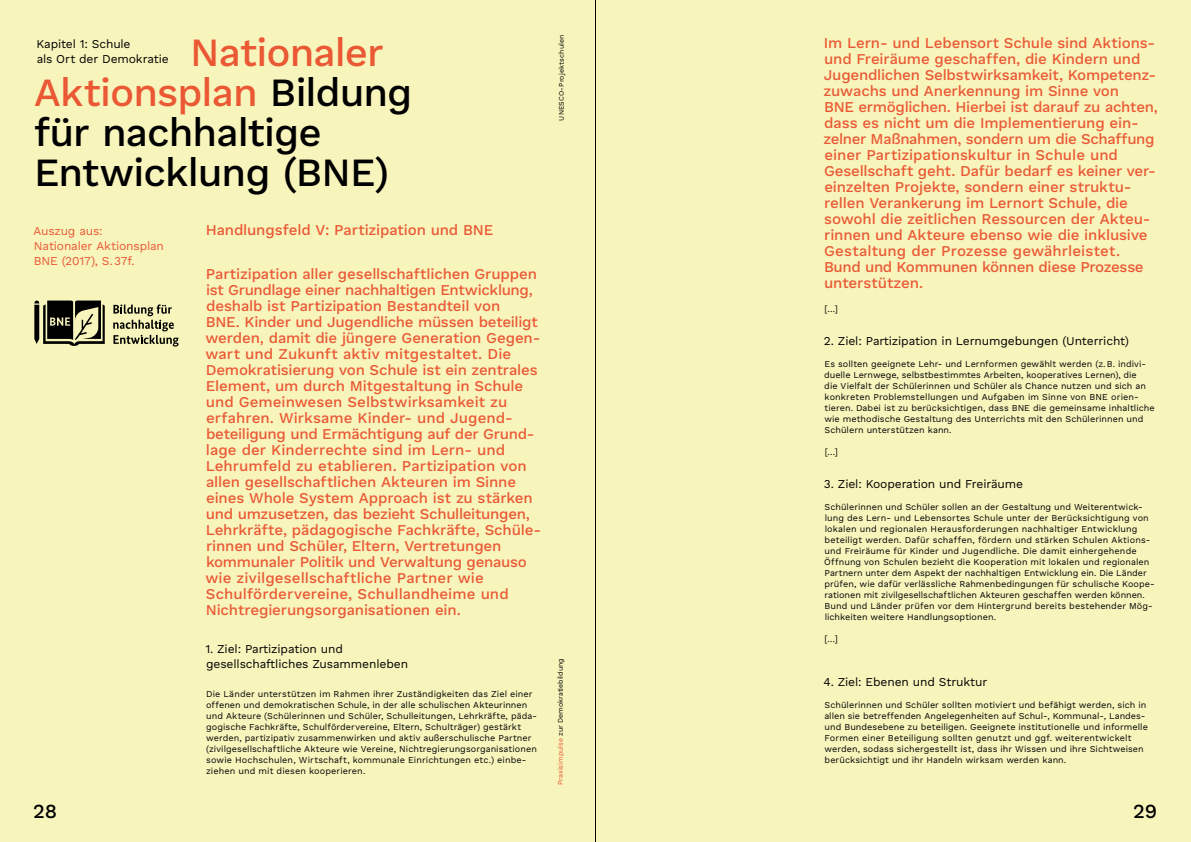
<style>
.page{position:relative;width:1191px;height:842px;background:#f7f4bc}
.page>*{position:absolute;margin:0;border:0;box-sizing:border-box;transform-origin:0 0}
.t1{font:500 40px/40px "Work Sans DUK";letter-spacing:-.025em;color:#000}
.t2{font:500 20px "Work Sans DUK";color:#000}
.t3{font:500 15px/16px "Work Sans DUK";letter-spacing:-.01em;color:#ea5834}
.t4{font:12px/15px "Work Sans DUK";letter-spacing:-.01em;color:#000}
.t5{font:12px/15px "Work Sans DUK";letter-spacing:-.015em;color:#ea5834}
.t6{font:9px/11px "Work Sans DUK";letter-spacing:.005em;color:#000}
.t7{font:7px "Work Sans DUK";letter-spacing:-.005em;color:#000}
.t8{font:7px "Work Sans DUK";letter-spacing:.02em;color:#000}
.s1{color:#ea5834}
</style>
<div class="page">
<svg style="left:34px;top:301px;width:71px;height:45px"></svg>
<svg style="left:113px;top:304px;width:66px;height:43px"></svg>
<hr style="left:595px;top:0;width:1px;height:842px;background:#000">
<h3 class="t4" style="left:36px;top:36px;width:134px">Kapitel 1: Schule<br>als Ort der Demokratie</h3>
<p class="t8" style="left:557px;top:121px;width:88px;rotate:-90deg">UNESCO-Projektschulen</p>
<h1 class="t1" style="left:34px;top:34px;width:380px;text-indent:156px"><span class="s1">Nationaler<br>Aktionsplan</span> Bildung für nachhaltige<br>Entwicklung (BNE)</h1>
<h3 class="t3" style="left:206px;top:222px;width:289px">Handlungsfeld V: Partizipation und BNE</h3>
<p class="t3" style="left:205px;top:266px;width:334px">Partizipation aller gesellschaftlichen Gruppen ist Grundlage einer nachhaltigen Entwicklung, deshalb ist Partizipation Bestandteil von<br>BNE. Kinder und Jugendliche müssen beteiligt werden, damit die jüngere Generation Gegen-- wart und Zukunft aktiv mitgestaltet. Die Demokratisierung von Schule ist ein zentrales Element, um durch Mitgestaltung in Schule und Gemeinwesen Selbstwirksamkeit zu erfahren. Wirksame Kinder- und Jugend&shy;beteiligung und Ermächtigung auf der Grund-- lage der Kinderrechte sind im Lern- und Lehrumfeld zu etablieren. Partizipation von allen gesellschaftlichen Akteuren im Sinne eines Whole System Approach ist zu stärken und umzusetzen, das bezieht Schulleitungen, Lehrkräfte, pädagogische Fachkräfte, Schüle-- rinnen und Schüler, Eltern, Vertretungen kommunaler Politik und Verwaltung genauso wie zivilgesellschaftliche Partner wie Schulfördervereine, Schullandheime und Nichtregierungsorganisationen ein.</p>
<h3 class="t4" style="left:205px;top:641px;width:204px">1. Ziel: Partizipation und gesellschaftliches Zusammenleben</h3>
<p class="t6" style="left:206px;top:688px;width:332px">Die Länder unterstützen im Rahmen ihrer Zuständigkeiten das Ziel einer offenen und demokratischen Schule, in der alle schulischen Akteurinnen und Akteure (Schülerinnen und Schüler, Schulleitungen, Lehrkräfte, päda&shy;gogische Fachkräfte, Schulfördervereine, Eltern, Schulträger) gestärkt werden, partizipativ zusammenwirken und aktiv außerschulische Partner (zivilgesellschaftliche Akteure wie Vereine, Nichtregierungsorganisationen sowie Hochschulen, Wirtschaft, kommunale Einrichtungen etc.) einbe&shy;ziehen und mit diesen kooperieren.</p>
<h3 class="t5" style="left:33px;top:223px;width:132px">Auszug aus:<br>Nationaler Aktionsplan<br>BNE (2017), S.37f.</h3>
<p class="t7" style="left:556px;top:785px;width:128px;rotate:-90deg"><span class="s1">Praxisimpulse</span> zur Demokratiebildung</p>
<p class="t3" style="left:823px;top:35px;width:336px">Im Lern- und Lebensort Schule sind Aktions&shy;und Freiräume geschaffen, die Kindern und Jugendlichen Selbstwirksamkeit, Kompetenz&shy;zuwachs und Anerkennung im Sinne von<br>BNE ermöglichen. Hierbei ist darauf zu achten, dass es nicht um die Implementierung ein&shy;zelner Maßnahmen, sondern um die Schaffung einer Partizipationskultur in Schule und Gesellschaft geht. Dafür bedarf es keiner ver-- einzelten Projekte, sondern einer struktu&shy;rellen Verankerung im Lernort Schule, die sowohl die zeitlichen Ressourcen der Akteu&shy;rinnen und Akteure ebenso wie die inklusive Gestaltung der Prozesse gewährleistet.<br>Bund und Kommunen können diese Prozesse unterstützen.</p>
<p class="t6" style="left:824px;top:303px;width:15px">[…]</p>
<h3 class="t4" style="left:824px;top:333px;width:307px">2. Ziel: Partizipation in Lernumgebungen (Unterricht)</h3>
<p class="t6" style="left:824px;top:358px;width:332px">Es sollten geeignete Lehr- und Lernformen gewählt werden (z.B. indivi&shy;duelle Lernwege, selbstbestimmtes Arbeiten, kooperatives Lernen), die<br>die Vielfalt der Schülerinnen und Schüler als Chance nutzen und sich an konkreten Problemstellungen und Aufgaben im Sinne von BNE orien&shy;tieren. Dabei ist zu berücksichtigen, dass BNE die gemeinsame inhaltliche wie methodische Gestaltung des Unterrichts mit den Schülerinnen und Schülern unterstützen kann.</p>
<p class="t6" style="left:824px;top:446px;width:15px">[…]</p>
<h3 class="t4" style="left:824px;top:476px;width:201px">3. Ziel: Kooperation und Freiräume</h3>
<p class="t6" style="left:824px;top:501px;width:332px">Schülerinnen und Schüler sollen an der Gestaltung und Weiterentwick&shy;lung des Lern- und Lebensortes Schule unter der Berücksichtigung von lokalen und regionalen Herausforderungen nachhaltiger Entwicklung beteiligt werden. Dafür schaffen, fördern und stärken Schulen Aktions&shy;und Freiräume für Kinder und Jugendliche. Die damit einhergehende Öffnung von Schulen bezieht die Kooperation mit lokalen und regionalen Partnern unter dem Aspekt der nachhaltigen Entwicklung ein. Die Länder prüfen, wie dafür verlässliche Rahmenbedingungen für schulische Koope&shy;rationen mit zivilgesellschaftlichen Akteuren geschaffen werden können.<br>Bund und Länder prüfen vor dem Hintergrund bereits bestehender Mög&shy;lichkeiten weitere Handlungsoptionen.</p>
<p class="t6" style="left:824px;top:633px;width:15px">[…]</p>
<h3 class="t4" style="left:823px;top:674px;width:165px">4. Ziel: Ebenen und Struktur</h3>
<p class="t6" style="left:824px;top:699px;width:325px">Schülerinnen und Schüler sollten motiviert und befähigt werden, sich in allen sie betreffenden Angelegenheiten auf Schul-, Kommunal-, Landes&shy;und Bundesebene zu beteiligen. Geeignete institutionelle und informelle Formen einer Beteiligung sollten genutzt und ggf. weiterentwickelt werden, sodass sichergestellt ist, dass ihr Wissen und ihre Sichtweisen berücksichtigt und ihr Handeln wirksam werden kann.</p>
<h2 class="t2" style="left:33px;top:799px;width:25px">28</h2>
<h2 class="t2" style="left:1133px;top:799px;width:25px">29</h2>
</div>
